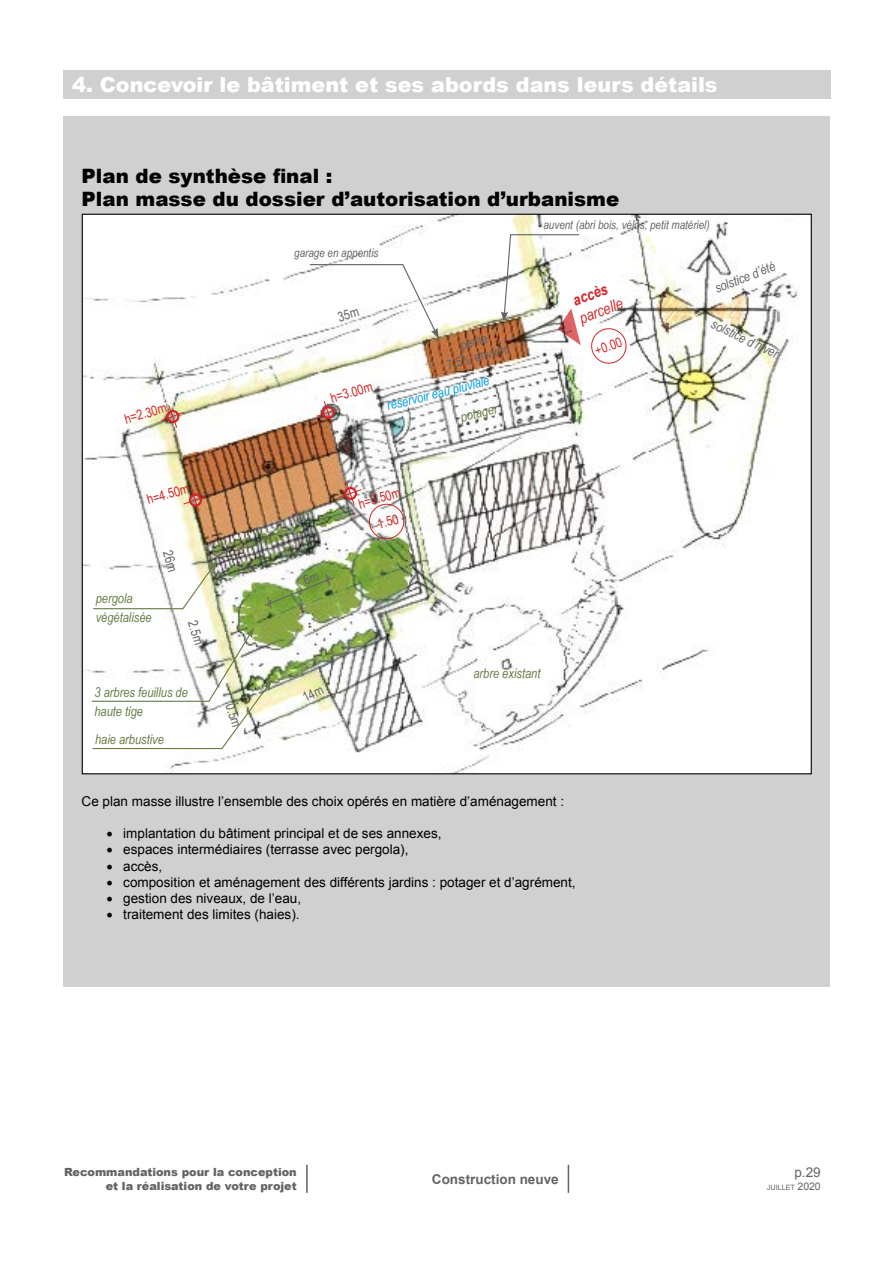
<style>
.page{position:relative;width:893px;height:1263px;background:#fff}
.page>*{position:absolute;margin:0;border:0;box-sizing:border-box;transform-origin:0 0}
.t1{font:900 20.7px "Arial";color:#fff}
.t2{font:900 19.8px/23.7px "Arial";color:#000}
.t3{font:italic 15.75px "Arial Narrow";color:#d32628}
.t4{font:italic 700 15.75px "Arial Narrow";color:#d32628}
.t5{font:13.5px "Arial";color:#000}
.t6{font:italic 13.5px/18.8px "Arial Narrow";color:#677c46}
.t7{font:13.5px "Arial Narrow";color:#d32628}
.t8{font:italic 13.5px "Arial Narrow";color:#646363}
.t9{font:13.5px/15.8px "Arial Narrow";color:#646363;text-align:center}
.t10{font:italic 13.5px "Arial Narrow";color:#009fe3}
.t11{font:700 13.5px "Arial";color:#646363}
.t12{font:13.5px "Arial";color:#646363}
.t13{font:italic 12px "Arial Narrow";color:#646363}
.t14{font:900 11.25px/13.5px "Arial";color:#646363;text-align:right}
.t15{font:7.35px "Arial";letter-spacing:-.015em;color:#646363}
.s1{font-family:"Minion Pro";font-size:18px}
.s2{font-size:10.5px}
</style>
<div class="page">
<hr style="left:306px;top:1165px;width:2px;height:28px;background:#646363">
<svg style="left:568px;top:1165px;width:1px;height:28px"></svg>
<div style="left:63px;top:117px;width:766px;height:870px;background:#d0d0d0"></div>
<img style="left:84px;top:216px;width:726px;height:556px">
<img style="left:501px;top:234px;width:80px;height:111px">
<svg style="left:160px;top:404px;width:24px;height:24px"></svg>
<svg style="left:589px;top:326px;width:39px;height:39px;background:#fbeeef"></svg>
<svg style="left:183px;top:488px;width:24px;height:24px"></svg>
<svg style="left:316px;top:400px;width:24px;height:24px"></svg>
<img style="left:338px;top:481px;width:68px;height:60px">
<svg style="left:91px;top:628px;width:181px;height:122px;background:#ecede6"></svg>
<div style="left:63px;top:70px;width:767px;height:28px;background:#d0d0d0"></div>
<svg style="left:309px;top:263px;width:130px;height:75px;background:#f7f7f7"></svg>
<svg style="left:92px;top:550px;width:125px;height:60px;background:#f0f0ea"></svg>
<svg style="left:302px;top:687px;width:22px;height:15px"></svg>
<svg style="left:263px;top:573px;width:73px;height:37px;background:#8fac61"></svg>
<h1 class="t1" style="left:72px;top:73px;width:647px">4. Concevoir le bâtiment et ses abords dans leurs détails</h1>
<h2 class="t2" style="left:82px;top:164px;width:539px">Plan de synthèse final :<br>Plan masse du dossier d’autorisation d’urbanisme</h2>
<p class="t7" style="left:122px;top:409px;width:45px;rotate:-16deg">h=2.30m</p>
<p class="t13" style="left:294px;top:245px;width:86px">garage en appentis</p>
<p class="t9" style="left:441px;top:342px;width:66px;rotate:-16deg">pente<br>7.5% environ</p>
<p class="t7" style="left:328px;top:388px;width:45px;rotate:-16deg">h=3.00m</p>
<p class="t10" style="left:385px;top:396px;width:107px;rotate:-14deg">réservoir eau pluviale</p>
<p class="t6" style="left:458px;top:408px;width:39px;rotate:-14deg">potager</p>
<p class="t7" style="left:144px;top:490px;width:45px;rotate:-16deg">h=4.50m</p>
<p class="t7" style="left:356px;top:494px;width:45px;rotate:-16deg">h=3.50m</p>
<p class="t6" style="left:96px;top:589px;width:57px">pergola végétalisée</p>
<p class="t9" style="left:200px;top:618px;width:26px;rotate:73deg">2.5m</p>
<p class="t7" style="left:371px;top:516px;width:27px;rotate:-16deg">-1.50</p>
<p class="t13" style="left:543px;top:217px;width:168px">auvent (abri bois, vélos, petit matériel)</p>
<p class="t4" style="left:569px;top:289px;width:37px;rotate:-20deg">accès</p>
<p class="t3" style="left:576px;top:308px;width:47px;rotate:-20deg">parcelle</p>
<p class="t7" style="left:592px;top:342px;width:30px;rotate:-20deg">+0.00</p>
<p class="t8" style="left:712px;top:280px;width:65px;rotate:-22deg">solstice d’été</p>
<p class="t8" style="left:716px;top:315px;width:74px;rotate:25deg">solstice d’hiver</p>
<p class="t6" style="left:94px;top:683px;width:95px">3 arbres feuillus de haute tige</p>
<p class="t6" style="left:95px;top:729px;width:70px">haie arbustive</p>
<p class="t9" style="left:238px;top:701px;width:26px;rotate:73deg">0.5m</p>
<p class="t6" style="left:473px;top:664px;width:69px">arbre existant</p>
<p class="t5" style="left:82px;top:792px;width:484px">Ce plan masse illustre l’ensemble des choix opérés en matière d’aménagement :</p>
<p class="t5" style="left:106px;top:825px;width:337px"><span class="s1">•</span> implantation du bâtiment principal et de ses annexes,</p>
<p class="t5" style="left:106px;top:841px;width:304px"><span class="s1">•</span> espaces intermédiaires (terrasse avec pergola),</p>
<p class="t5" style="left:106px;top:857px;width:58px"><span class="s1">•</span> accès,</p>
<p class="t5" style="left:106px;top:873px;width:471px"><span class="s1">•</span> composition et aménagement des différents jardins : potager et d’agrément,</p>
<p class="t5" style="left:106px;top:889px;width:196px"><span class="s1">•</span> gestion des niveaux, de l’eau,</p>
<p class="t5" style="left:106px;top:906px;width:195px"><span class="s1">•</span> traitement des limites (haies).</p>
<p class="t14" style="left:64px;top:1165px;width:234px">Recommandations pour la conception et la réalisation de votre projet</p>
<p class="t11" style="left:432px;top:1171px;width:128px">Construction neuve</p>
<p class="t12" style="left:794px;top:1164px;width:28px">p.29</p>
<p class="t15" style="left:767px;top:1182px;width:55px">juillet <span class="s2">2020</span></p>
</div>
